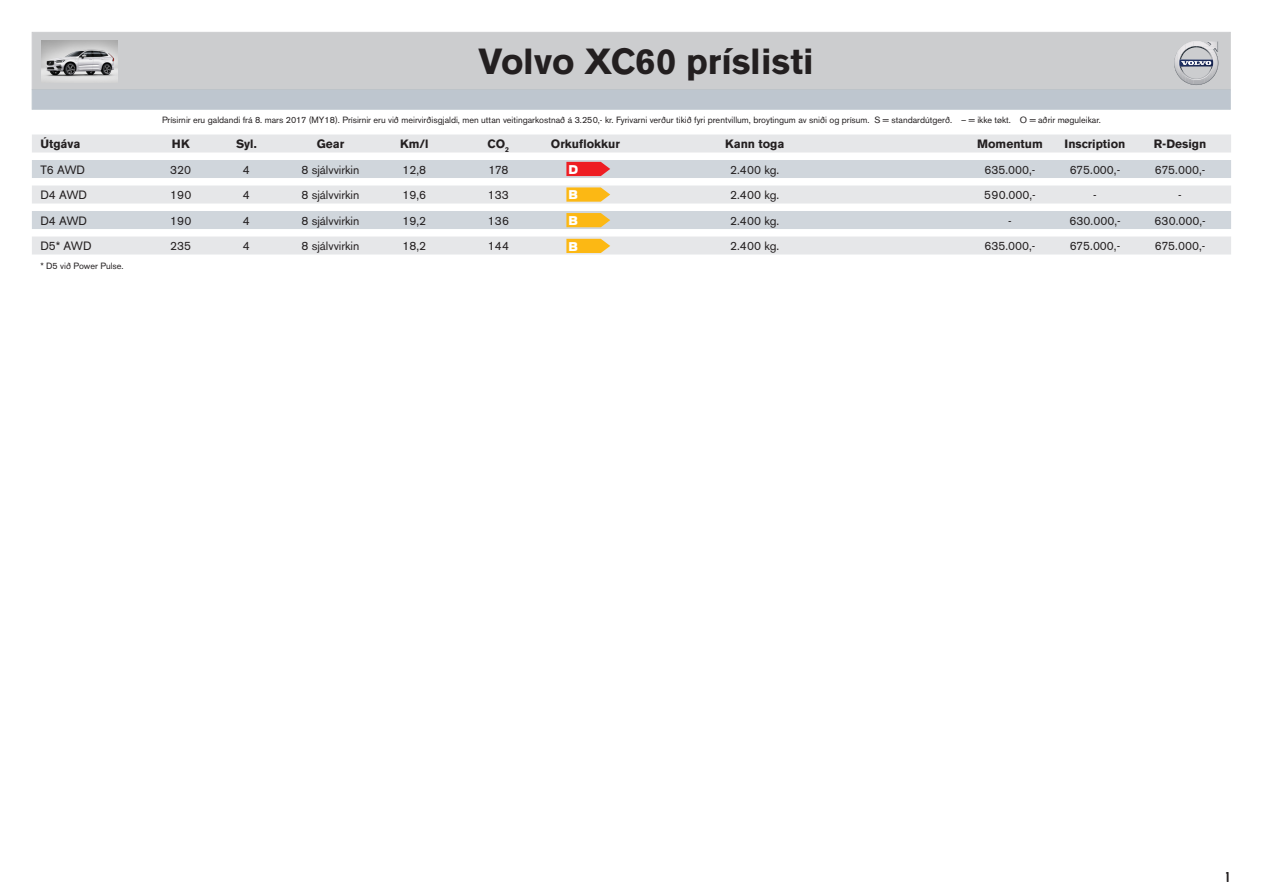
<style>
.page{position:relative;width:1263px;height:893px;background:#fff}
.page>*{position:absolute;margin:0;border:0;box-sizing:border-box;transform-origin:0 0}
.t1{font:700 36px "Volvo Sans";color:#231f20}
.Perginering{font:15px "Volvo Broad";color:#231f20}
.web-prislister_skema{font:12px "Volvo Sans";color:#231f20}
.web-prislister_skema-2{font:700 12px "Volvo Sans";color:#231f20}
.t2{font:900 12px "Antenna";color:#fff}
.web-prislister_skema-3{font:9px "Volvo Sans";color:#231f20}
</style>
<div class="page">
<div style="left:32px;top:32px;width:1198px;height:58px;background:#cccdcf;border:1px solid #bcbdc0"></div>
<div style="left:32px;top:90px;width:1198px;height:19px;background:#bec6cf"></div>
<img style="left:41px;top:40px;width:76px;height:42px">
<svg style="left:1174px;top:41px;width:45px;height:44px"></svg>
<div style="left:32px;top:135px;width:1199px;height:18px;background:#e6e7e9"></div>
<div style="left:32px;top:160px;width:1199px;height:18px;background:#d0d6dc"></div>
<div style="left:32px;top:186px;width:1199px;height:18px;background:#e6e7e9"></div>
<div style="left:32px;top:211px;width:1199px;height:18px;background:#d0d6dc"></div>
<div style="left:32px;top:237px;width:1199px;height:18px;background:#e6e7e9"></div>
<svg style="left:566px;top:239px;width:44px;height:14px"></svg>
<svg style="left:566px;top:213px;width:44px;height:14px"></svg>
<svg style="left:566px;top:187px;width:44px;height:15px"></svg>
<svg style="left:566px;top:162px;width:44px;height:14px"></svg>
<h1 class="t1" style="left:479px;top:41px;width:337px">Volvo XC60 príslisti</h1>
<p class="web-prislister_skema-3" style="left:162px;top:114px;width:940px">Prísirnir eru galdandi frá 8. mars 2017 (MY18). Prísirnir eru við meirvirðisgjaldi, men uttan veitingarkostnað á 3.250,- kr. Fyrivarni verður tikið fyri prentvillum, broytingum av sniði og prísum. S = standardútgerð. – = ikke tøkt. O = aðrir møguleikar.</p>
<p class="web-prislister_skema-2" style="left:40px;top:137px;width:42px">Útgáva</p>
<p class="web-prislister_skema-2" style="left:172px;top:137px;width:19px">HK</p>
<p class="web-prislister_skema-2" style="left:236px;top:137px;width:22px">Syl.</p>
<p class="web-prislister_skema-2" style="left:317px;top:137px;width:29px">Gear</p>
<p class="web-prislister_skema-2" style="left:400px;top:137px;width:30px">Km/l</p>
<p class="web-prislister_skema-2" style="left:488px;top:137px;width:23px">CO<sub>2</sub></p>
<p class="web-prislister_skema-2" style="left:551px;top:137px;width:71px">Orkuflokkur</p>
<p class="web-prislister_skema-2" style="left:725px;top:137px;width:61px">Kann toga</p>
<p class="web-prislister_skema-2" style="left:977px;top:137px;width:67px">Momentum</p>
<p class="web-prislister_skema-2" style="left:1064px;top:137px;width:62px">Inscription</p>
<p class="web-prislister_skema-2" style="left:1154px;top:137px;width:54px">R-Design</p>
<p class="web-prislister_skema" style="left:40px;top:162px;width:46px">T6 AWD</p>
<p class="web-prislister_skema" style="left:170px;top:162px;width:22px">320</p>
<p class="web-prislister_skema" style="left:243px;top:162px;width:8px">4</p>
<p class="web-prislister_skema" style="left:301px;top:162px;width:59px">8 sjálvvirkin</p>
<p class="web-prislister_skema" style="left:403px;top:162px;width:25px">12,8</p>
<p class="web-prislister_skema" style="left:488px;top:162px;width:21px">178</p>
<p class="web-prislister_skema" style="left:730px;top:162px;width:51px">2.400 kg.</p>
<p class="web-prislister_skema" style="left:984px;top:162px;width:52px">635.000,-</p>
<p class="web-prislister_skema" style="left:1070px;top:162px;width:52px">675.000,-</p>
<p class="web-prislister_skema" style="left:1155px;top:162px;width:52px">675.000,-</p>
<p class="web-prislister_skema" style="left:40px;top:188px;width:48px">D4 AWD</p>
<p class="web-prislister_skema" style="left:170px;top:188px;width:23px">190</p>
<p class="web-prislister_skema" style="left:243px;top:188px;width:8px">4</p>
<p class="web-prislister_skema" style="left:301px;top:188px;width:59px">8 sjálvvirkin</p>
<p class="web-prislister_skema" style="left:403px;top:188px;width:25px">19,6</p>
<p class="web-prislister_skema" style="left:488px;top:188px;width:22px">133</p>
<p class="web-prislister_skema" style="left:730px;top:188px;width:51px">2.400 kg.</p>
<p class="web-prislister_skema" style="left:984px;top:188px;width:53px">590.000,-</p>
<p class="web-prislister_skema" style="left:1093px;top:188px;width:5px">-</p>
<p class="web-prislister_skema" style="left:1178px;top:188px;width:5px">-</p>
<p class="web-prislister_skema" style="left:40px;top:213px;width:48px">D4 AWD</p>
<p class="web-prislister_skema" style="left:170px;top:213px;width:23px">190</p>
<p class="web-prislister_skema" style="left:243px;top:213px;width:8px">4</p>
<p class="web-prislister_skema" style="left:301px;top:213px;width:59px">8 sjálvvirkin</p>
<p class="web-prislister_skema" style="left:403px;top:213px;width:25px">19,2</p>
<p class="web-prislister_skema" style="left:488px;top:213px;width:23px">136</p>
<p class="web-prislister_skema" style="left:730px;top:213px;width:51px">2.400 kg.</p>
<p class="web-prislister_skema" style="left:1008px;top:213px;width:5px">-</p>
<p class="web-prislister_skema" style="left:1069px;top:213px;width:53px">630.000,-</p>
<p class="web-prislister_skema" style="left:1154px;top:213px;width:53px">630.000,-</p>
<p class="web-prislister_skema" style="left:40px;top:239px;width:53px">D5* AWD</p>
<p class="web-prislister_skema" style="left:170px;top:239px;width:22px">235</p>
<p class="web-prislister_skema" style="left:243px;top:239px;width:8px">4</p>
<p class="web-prislister_skema" style="left:301px;top:239px;width:59px">8 sjálvvirkin</p>
<p class="web-prislister_skema" style="left:403px;top:239px;width:25px">18,2</p>
<p class="web-prislister_skema" style="left:488px;top:239px;width:23px">144</p>
<p class="web-prislister_skema" style="left:730px;top:239px;width:51px">2.400 kg.</p>
<p class="web-prislister_skema" style="left:984px;top:239px;width:52px">635.000,-</p>
<p class="web-prislister_skema" style="left:1070px;top:239px;width:52px">675.000,-</p>
<p class="web-prislister_skema" style="left:1155px;top:239px;width:52px">675.000,-</p>
<p class="web-prislister_skema-3" style="left:40px;top:260px;width:85px">* D5 við Power Pulse.</p>
<p class="t2" style="left:568px;top:162px;width:11px">D</p>
<p class="t2" style="left:568px;top:187px;width:11px">B</p>
<p class="t2" style="left:568px;top:213px;width:11px">B</p>
<p class="t2" style="left:568px;top:239px;width:11px">B</p>
<p class="Perginering" style="left:1226px;top:868px;width:5px">1</p>
</div>
